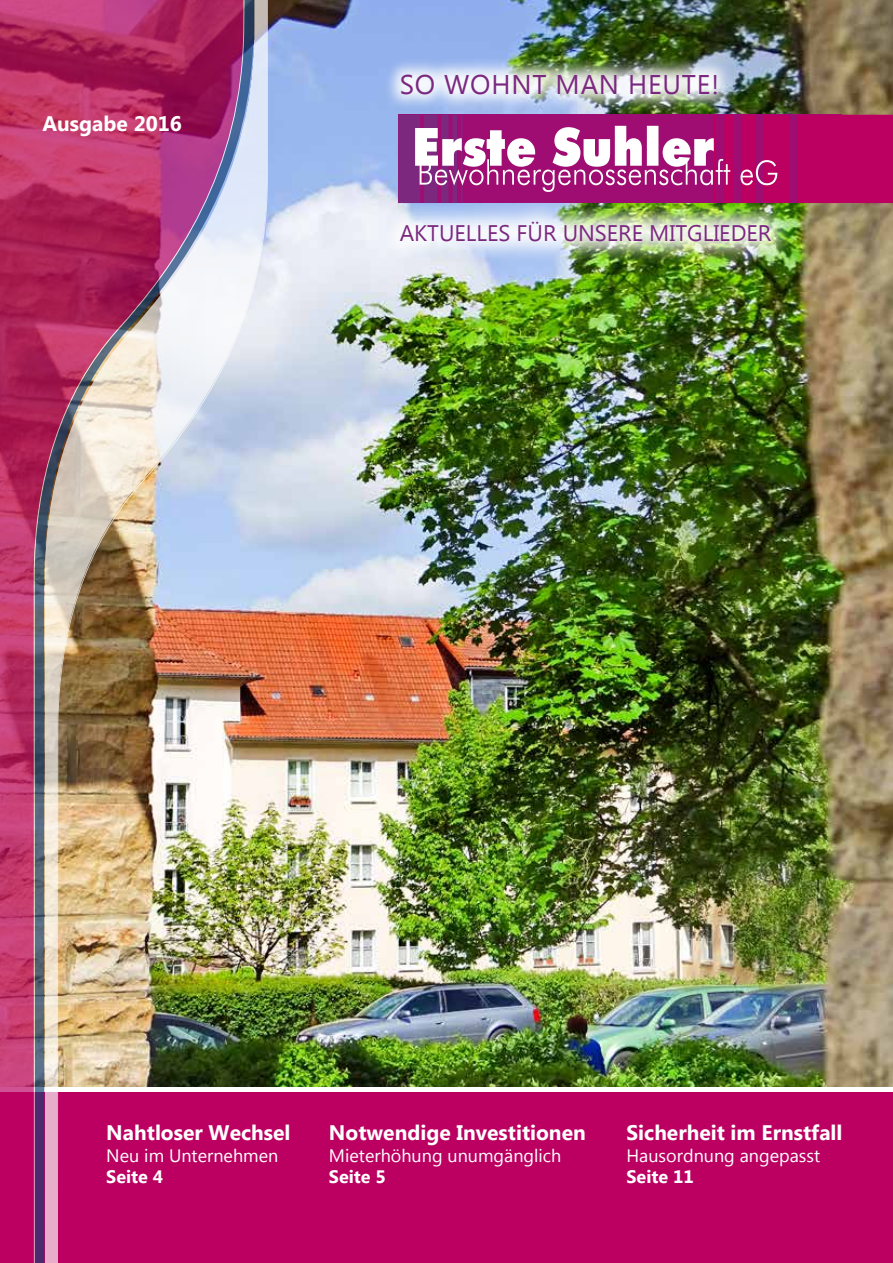
<style>
.page{position:relative;width:893px;height:1263px;background:#fff}
.page>*{position:absolute;margin:0;border:0;box-sizing:border-box;transform-origin:0 0}
.t1{font:27px "Microsoft New Tai Lue";letter-spacing:.03em;color:#7a287f}
.t2{font:22.5px "Microsoft New Tai Lue";color:#7a287f}
.t3{font:700 21px "Microsoft New Tai Lue";color:#fff}
.t4{font:18px "Microsoft New Tai Lue";color:#fff}
.t5{font:700 18px "Microsoft New Tai Lue";color:#fff}
</style>
<div class="page">
<div style="left:0;top:1093px;width:893px;height:170px;background:#bc0062"></div>
<img style="left:268px;top:0;width:625px;height:1086px">
<svg style="left:398px;top:115px;width:495px;height:88px"></svg>
<div style="left:383px;top:56px;width:351px;height:55px;background:#fff;opacity:.92"></div>
<div style="left:378px;top:199px;width:415px;height:64px;background:#fff;opacity:.92"></div>
<svg style="left:0;top:0;width:45px;height:1263px"></svg>
<svg style="left:34px;top:578px;width:1px;height:685px"></svg>
<svg style="left:34px;top:0;width:11px;height:578px"></svg>
<img style="left:45px;top:0;width:223px;height:1263px">
<p class="t3" style="left:43px;top:111px;width:141px">Ausgabe 2016</p>
<p class="t1" style="left:400px;top:69px;width:321px">SO WOHNT MAN HEUTE!</p>
<p class="t2" style="left:400px;top:220px;width:373px">AKTUELLES FÜR UNSERE MITGLIEDER</p>
<p class="t3" style="left:106px;top:1121px;width:186px">Nahtloser Wechsel</p>
<p class="t4" style="left:106px;top:1145px;width:174px">Neu im Unternehmen</p>
<p class="t5" style="left:106px;top:1166px;width:59px">Seite 4</p>
<p class="t3" style="left:329px;top:1121px;width:258px">Notwendige Investitionen</p>
<p class="t4" style="left:329px;top:1145px;width:234px">Mieterhöhung unumgänglich</p>
<p class="t5" style="left:329px;top:1166px;width:59px">Seite 5</p>
<p class="t3" style="left:626px;top:1121px;width:218px">Sicherheit im Ernstfall</p>
<p class="t4" style="left:626px;top:1145px;width:195px">Hausordnung angepasst</p>
<p class="t5" style="left:626px;top:1166px;width:69px">Seite 11</p>
</div>
